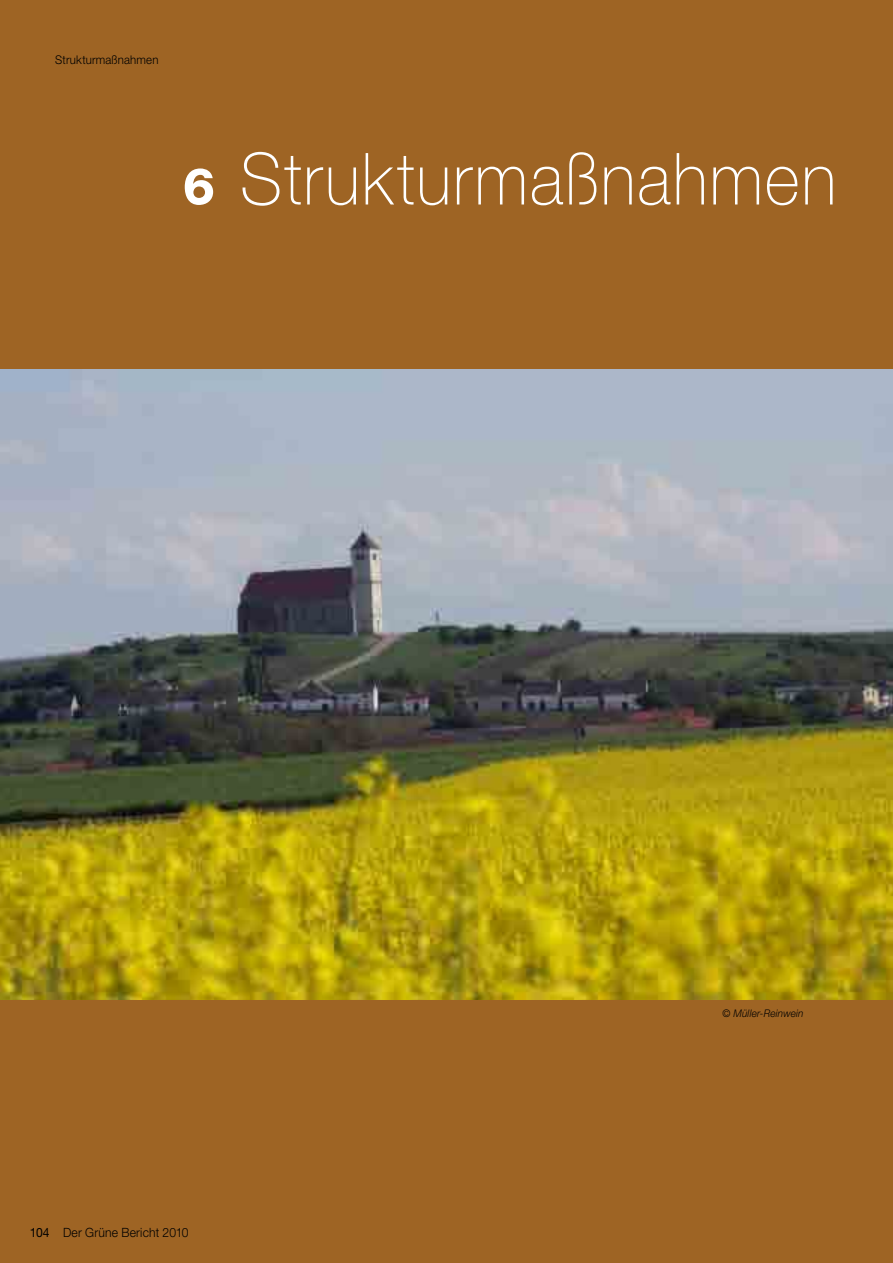
<style>
.page{position:relative;width:893px;height:1263px;background:#9e6424}
.page>*{position:absolute;margin:0;border:0;box-sizing:border-box;transform-origin:0 0}
.t1{font:100 72px "Helvetica Neue LT Pro";letter-spacing:.03em;color:#fff;scale:.93 1}
.t2{font:300 12.75px "Helvetica Neue LT Pro";letter-spacing:.015em;color:#000;scale:.95 1}
.t3{font:300 12px "Helvetica Neue LT Pro";letter-spacing:.015em;color:#000;scale:.95 1}
.t4{font:italic 300 10.5px "Helvetica Neue LT Pro";letter-spacing:.02em;color:#000;scale:.95 1}
.s1{font-weight:800;font-size:51px}
.s2{font-weight:400}
</style>
<div class="page">
<img style="left:0;top:370px;width:893px;height:629px">
<p class="t3" style="left:55px;top:52px;width:110px">Strukturmaßnahmen</p>
<h1 class="t1" style="left:183px;top:138px;width:704px"><span class="s1">6</span> Strukturmaßnahmen</h1>
<p class="t4" style="left:723px;top:1007px;width:87px">© Müller-Reinwein</p>
<p class="t2" style="left:30px;top:1225px;width:169px"><span class="s2">104</span> Der Grüne Bericht 2010</p>
</div>
